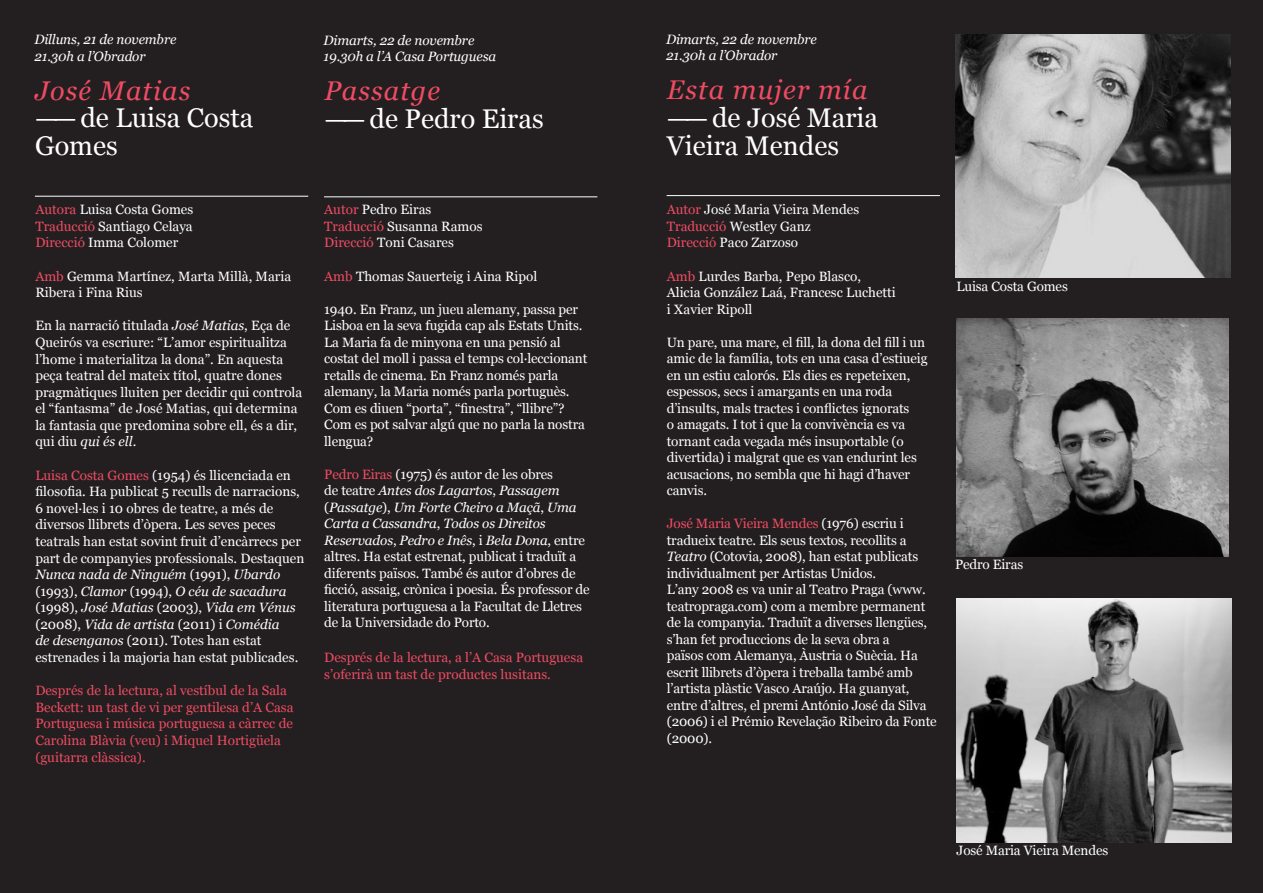
<style>
.page{position:relative;width:1263px;height:893px;background:#231f20}
.page>*{position:absolute;margin:0;border:0;box-sizing:border-box;transform-origin:0 0}
.t1{font:27px/27.8px "Georgia";color:#fff}
.t2{font:italic 27px "Georgia";letter-spacing:.04em;color:#ef4b63}
.t3{font:13.5px/16.5px "Georgia";letter-spacing:-.01em;color:#fff}
.t4{font:13.5px/16.6px "Georgia";color:#ef4b63}
.t5{font:italic 13.5px/16.5px "Georgia";letter-spacing:-.01em;color:#fff}
.s1{color:#ef4b63}
.s2{font-style:italic}
</style>
<div class="page">
<hr style="left:35px;top:196px;width:273px;height:1px;background:#fff">
<hr style="left:324px;top:197px;width:273px;height:1px;background:#fff">
<hr style="left:666px;top:195px;width:274px;height:1px;background:#fff">
<img style="left:956px;top:34px;width:274px;height:243px">
<img style="left:957px;top:599px;width:274px;height:243px">
<img style="left:957px;top:319px;width:271px;height:237px">
<p class="t5" style="left:34px;top:31px;width:144px">Dilluns, 21 de novembre<br>21.30h a l’Obrador</p>
<h1 class="t2" style="left:35px;top:73px;width:157px">José Matias</h1>
<h1 class="t1" style="left:35px;top:105px;width:220px">—— de Luisa Costa<br>Gomes</h1>
<p class="t5" style="left:324px;top:32px;width:174px">Dimarts, 22 de novembre<br>19.30h a l’A Casa Portuguesa</p>
<h1 class="t2" style="left:324px;top:74px;width:117px">Passatge</h1>
<h1 class="t1" style="left:324px;top:105px;width:221px">—— de Pedro Eiras</h1>
<p class="t3" style="left:35px;top:202px;width:159px;text-align:justify"><span class="s1">Autora</span> Luisa Costa Gomes <span class="s1">Traducció</span> Santiago Celaya <span class="s1">Direcció</span> Imma Colomer</p>
<p class="t3" style="left:35px;top:268px;width:257px"><span class="s1">Amb</span> Gemma Martínez, Marta Millà, Maria<br>Ribera i Fina Rius</p>
<p class="t3" style="left:35px;top:318px;width:268px">En la narració titulada <span class="s2">José Matias</span>, Eça de Queirós va escriure: “L’amor espiritualitza l’home i materialitza la dona”. En aquesta peça teatral del mateix títol, quatre dones pragmàtiques lluiten per decidir qui controla el “fantasma” de José Matias, qui determina la fantasia que predomina sobre ell, és a dir, qui diu <span class="s2">qui és ell</span>.</p>
<p class="t3" style="left:35px;top:467px;width:270px"><span class="s1">Luisa Costa Gomes</span> (1954) és llicenciada en filosofia. Ha publicat 5 reculls de narracions, 6 novel·les i 10 obres de teatre, a més de diversos llibrets d’òpera. Les seves peces teatrals han estat sovint fruit d’encàrrecs per part de companyies professionals. Destaquen <span class="s2">Nunca nada de Ninguém</span> (1991), <span class="s2">Ubardo </span>(1993), <span class="s2">Clamor</span> (1994), <span class="s2">O céu de sacadura </span>(1998), <span class="s2">José Matias</span> (2003), <span class="s2">Vida em Vénus </span>(2008), <span class="s2">Vida de artista</span> (2011) i <span class="s2">Comédia<br>de desenganos</span> (2011). Totes han estat estrenades i la majoria han estat publicades.</p>
<p class="t4" style="left:35px;top:682px;width:260px">Després de la lectura, al vestíbul de la Sala Beckett: un tast de vi per gentilesa d’A Casa Portuguesa i música portuguesa a càrrec de Carolina Blàvia (veu) i Miquel Hortigüela (guitarra clàssica).</p>
<p class="t3" style="left:324px;top:202px;width:160px"><span class="s1">Autor</span> Pedro Eiras<br><span class="s1">Traducció</span> Susanna Ramos<br><span class="s1">Direcció</span> Toni Casares</p>
<p class="t3" style="left:324px;top:268px;width:215px"><span class="s1">Amb</span> Thomas Sauerteig i Aina Ripol</p>
<p class="t3" style="left:324px;top:301px;width:265px">1940. En Franz, un jueu alemany, passa per Lisboa en la seva fugida cap als Estats Units.<br>La Maria fa de minyona en una pensió al costat del moll i passa el temps col·leccionant retalls de cinema. En Franz només parla alemany, la Maria només parla portuguès.<br>Com es diuen “porta”, “finestra”, “llibre”?<br>Com es pot salvar algú que no parla la nostra llengua?</p>
<p class="t3" style="left:324px;top:466px;width:267px"><span class="s1">Pedro Eiras</span> (1975) és autor de les obres<br>de teatre <span class="s2">Antes dos Lagartos</span>, <span class="s2">Passagem </span>(<span class="s2">Passatge</span>), <span class="s2">Um Forte Cheiro a Maçã</span>, <span class="s2">Uma Carta a Cassandra</span>, <span class="s2">Todos os Direitos Reservados</span>, <span class="s2">Pedro e Inês</span>, i <span class="s2">Bela Dona</span>, entre altres. Ha estat estrenat, publicat i traduït a diferents països. També és autor d’obres de ficció, assaig, crònica i poesia. És professor de literatura portuguesa a la Facultat de Lletres de la Universidade do Porto.</p>
<p class="t4" style="left:324px;top:649px;width:260px">Després de la lectura, a l’A Casa Portuguesa s’oferirà un tast de productes lusitans.</p>
<p class="t5" style="left:666px;top:31px;width:152px">Dimarts, 22 de novembre<br>21.30h a l’Obrador</p>
<h1 class="t2" style="left:667px;top:73px;width:202px">Esta mujer mía</h1>
<h1 class="t1" style="left:667px;top:104px;width:213px">—— de José Maria<br>Vieira Mendes</h1>
<p class="t3" style="left:667px;top:202px;width:194px"><span class="s1">Autor</span> José Maria Vieira Mendes<br><span class="s1">Traducció</span> Westley Ganz<br><span class="s1">Direcció</span> Paco Zarzoso</p>
<p class="t3" style="left:667px;top:268px;width:231px"><span class="s1">Amb</span> Lurdes Barba, Pepo Blasco,<br>Alicia González Laá, Francesc Luchetti i Xavier Ripoll</p>
<p class="t3" style="left:667px;top:334px;width:262px">Un pare, una mare, el fill, la dona del fill i un amic de la família, tots en una casa d’estiueig en un estiu calorós. Els dies es repeteixen, espessos, secs i amargants en una roda d’insults, mals tractes i conflictes ignorats<br>o amagats. I tot i que la convivència es va tornant cada vegada més insuportable (o divertida) i malgrat que es van endurint les acusacions, no sembla que hi hagi d’haver canvis.</p>
<p class="t3" style="left:667px;top:516px;width:271px"><span class="s1">José Maria Vieira Mendes</span> (1976) escriu i tradueix teatre. Els seus textos, recollits a <span class="s2">Teatro</span> (Cotovia, 2008), han estat publicats individualment per Artistas Unidos.<br>L’any 2008 es va unir al Teatro Praga (www. teatropraga.com) com a membre permanent de la companyia. Traduït a diverses llengües, s’han fet produccions de la seva obra a<br>països com Alemanya, Àustria o Suècia. Ha escrit llibrets d’òpera i treballa també amb l’artista plàstic Vasco Araújo. Ha guanyat, entre d’altres, el premi António José da Silva (2006) i el Prémio Revelação Ribeiro da Fonte (2000).</p>
<p class="t3" style="left:956px;top:278px;width:113px">Luisa Costa Gomes</p>
<p class="t3" style="left:955px;top:557px;width:70px">Pedro Eiras</p>
<p class="t3" style="left:956px;top:842px;width:153px">José Maria Vieira Mendes</p>
</div>
